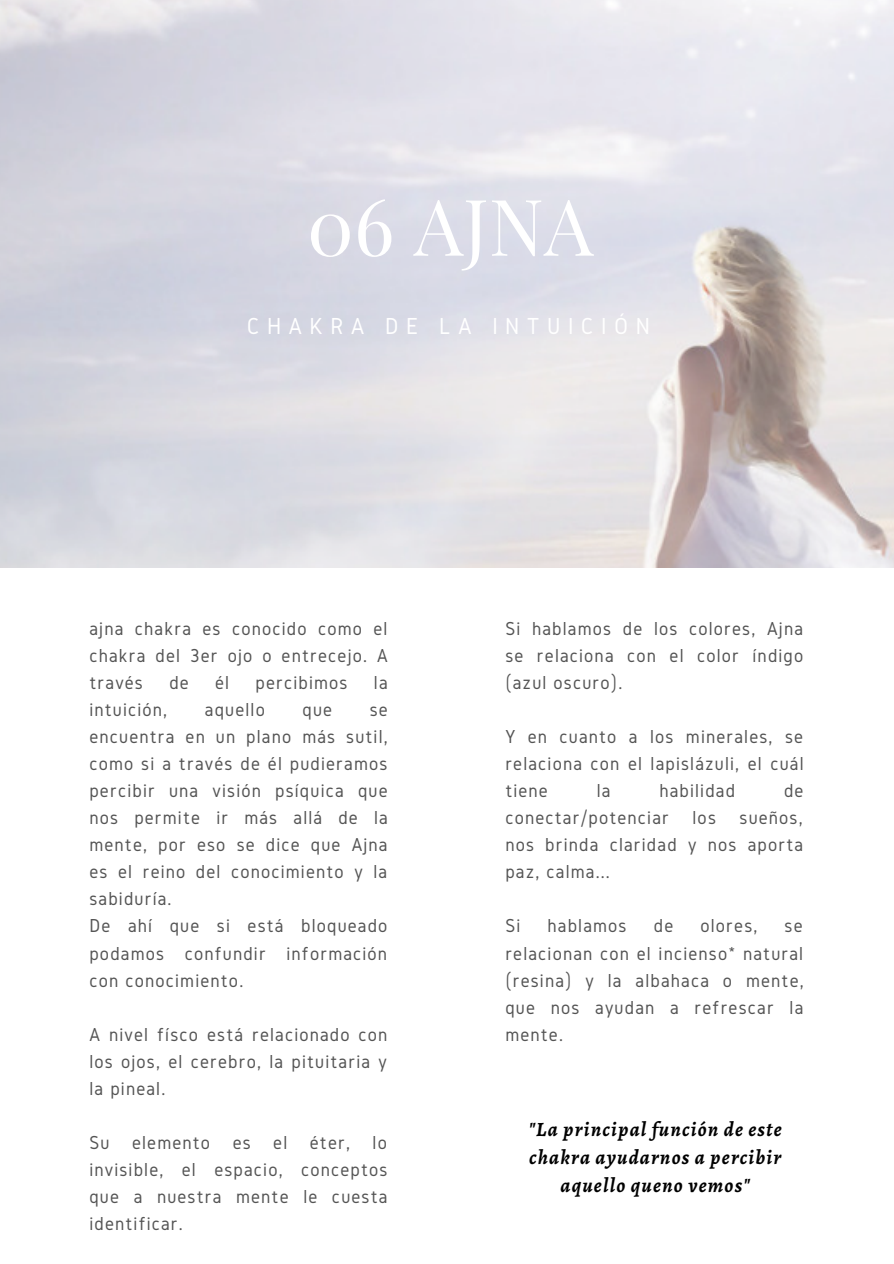
<style>
.page{position:relative;width:894px;height:1264px;background:#fff}
.page>*{position:absolute;margin:0;border:0;box-sizing:border-box;transform-origin:0 0}
.t1{font:78.3px "Playfair Display";color:#fff}
.t2{font:24.15px "Gidole";letter-spacing:.31em;color:#fff}
.t3{font:italic 700 20.25px/28.2px "Alegreya";letter-spacing:.06em;color:#000;text-align:center}
.t4{font:19.5px/27px "Gidole";letter-spacing:.06em;color:#545454;text-align:justify}
</style>
<div class="page">
<img style="left:0;top:0;width:893px;height:567px">
<p class="t1" style="left:307px;top:171px;width:288px">06 AJNA</p>
<p class="t2" style="left:247px;top:313px;width:404px">CHAKRA DE LA INTUICIÓN</p>
<p class="t4" style="left:89px;top:615px;width:300px">ajna chakra es conocido como el chakra del 3er ojo o entrecejo. A través</p>
<p class="t4" style="left:169px;top:669px;width:21px">de</p>
<p class="t4" style="left:215px;top:669px;width:15px">él</p>
<p class="t4" style="left:255px;top:669px;width:93px">percibimos</p>
<p class="t4" style="left:374px;top:669px;width:15px">la</p>
<p class="t4" style="left:89px;top:696px;width:79px">intuición,</p>
<p class="t4" style="left:205px;top:696px;width:61px">aquello</p>
<p class="t4" style="left:302px;top:696px;width:31px">que</p>
<p class="t4" style="left:89px;top:696px;width:300px;text-indent:280px">se encuentra en un plano más sutil, como si a través de él pudieramos percibir una visión psíquica que nos permite ir más allá de la mente, por eso se dice que Ajna es el reino del conocimiento y la sabiduría.</p>
<p class="t4" style="left:89px;top:912px;width:299px">De ahí que si está bloqueado podamos confundir información con conocimiento.</p>
<p class="t4" style="left:89px;top:1020px;width:299px">A nivel físco está relacionado con los ojos, el cerebro, la pituitaria y la pineal.</p>
<p class="t4" style="left:89px;top:1128px;width:299px">Su elemento es el éter, lo invisible, el espacio, conceptos que a nuestra mente le cuesta identificar.</p>
<p class="t4" style="left:505px;top:615px;width:299px">Si hablamos de los colores, Ajna se relaciona con el color índigo (azul oscuro).</p>
<p class="t4" style="left:505px;top:723px;width:300px">Y en cuanto a los minerales, se relaciona con el lapislázuli, el cuál tiene</p>
<p class="t4" style="left:505px;top:777px;width:299px;text-indent:278px">de conectar/potenciar los sueños, nos brinda claridad y nos aporta paz, calma...</p>
<p class="t4" style="left:505px;top:912px;width:17px">Si</p>
<p class="t4" style="left:547px;top:912px;width:80px">hablamos</p>
<p class="t4" style="left:653px;top:912px;width:21px">de</p>
<p class="t4" style="left:700px;top:912px;width:58px">olores,</p>
<p class="t4" style="left:596px;top:777px;width:15px">la</p>
<p class="t4" style="left:659px;top:777px;width:77px">habilidad</p>
<p class="t4" style="left:505px;top:912px;width:300px;text-indent:279px">se relacionan con el incienso* natural (resina) y la albahaca o mente, que nos ayudan a refrescar la mente.</p>
<p class="t3" style="left:528px;top:1114px;width:254px">"La principal función de este chakra ayudarnos a percibir aquello queno vemos"</p>
</div>
